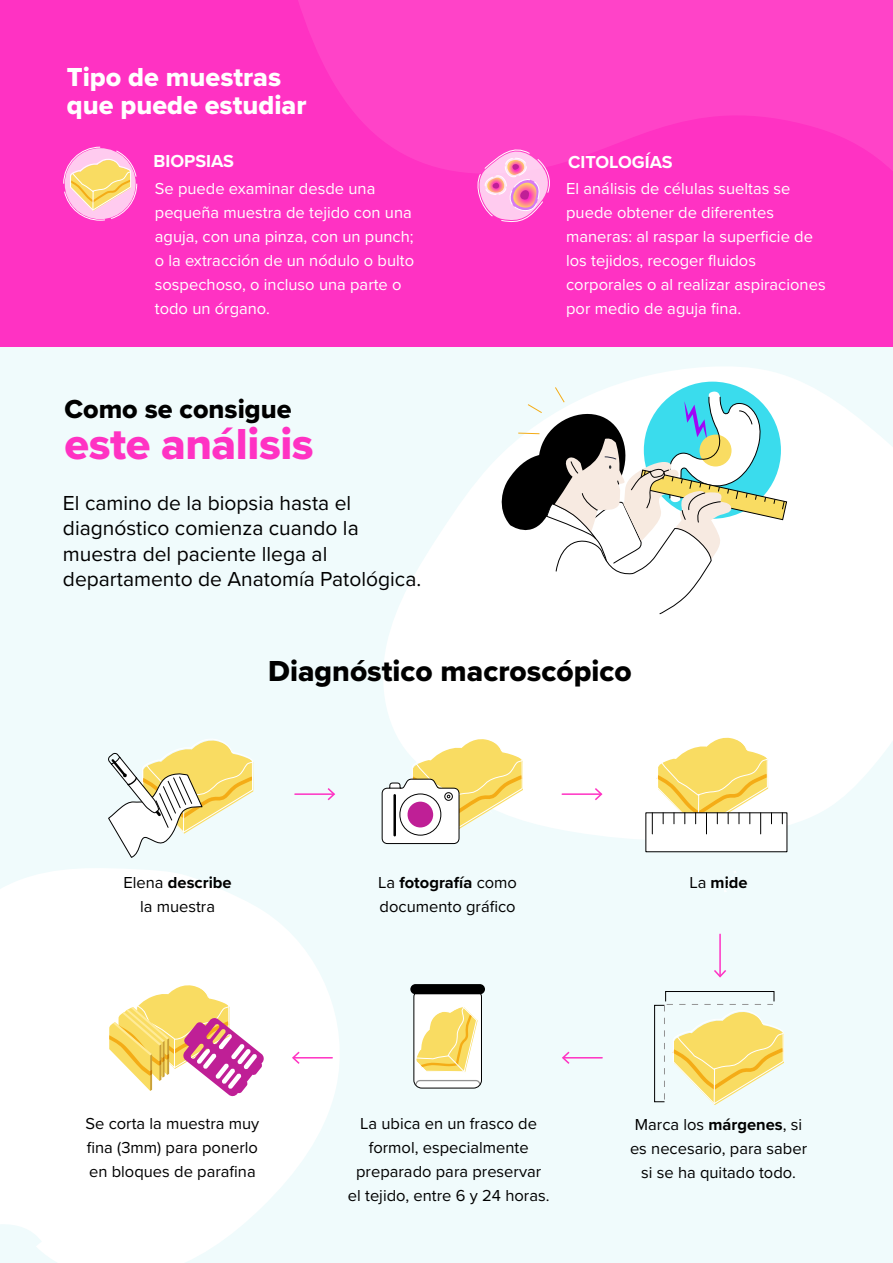
<style>
.page{position:relative;width:893px;height:1263px;background:#f0fbfc}
.page>*{position:absolute;margin:0;border:0;box-sizing:border-box;transform-origin:0 0}
.t1{font:45px "Proxima Nova Extrabld";letter-spacing:-.01em;color:#ff32c3}
.t2{font:30px "Proxima Nova Extrabld";color:#000}
.t3{font:27px "Proxima Nova Extrabld";color:#fff}
.t4{font:27px "Proxima Nova Extrabld";color:#000}
.t5{font:21px/25.5px "Proxima Nova";color:#000}
.t6{font:700 18px "Proxima Nova";color:#fff}
.t7{font:16.5px/24px "Proxima Nova";color:#fff}
.t8{font:16.5px/24px "Proxima Nova";color:#000;text-align:center}
.t9{font:700 16.5px "Proxima Nova";color:#000}
.s1{font-weight:700}
.s2{font-weight:400}
</style>
<div class="page">
<svg style="left:0;top:868px;width:340px;height:395px;fill:#fff"></svg>
<svg style="left:383px;top:367px;width:510px;height:477px;fill:#fff"></svg>
<div style="left:0;top:0;width:893px;height:347px;background:#ff32c3"></div>
<svg style="left:298px;top:0;width:595px;height:173px;fill:#ff43c8"></svg>
<hr style="left:719px;top:934px;width:2px;height:42px;background:#ff32c3">
<svg style="left:714px;top:970px;width:12px;height:7px"></svg>
<hr style="left:295px;top:793px;width:39px;height:2px;background:#ff32c3">
<svg style="left:328px;top:788px;width:7px;height:12px"></svg>
<hr style="left:562px;top:793px;width:39px;height:2px;background:#ff32c3">
<svg style="left:595px;top:788px;width:7px;height:12px"></svg>
<hr style="left:294px;top:1057px;width:38px;height:1px;background:#ff32c3">
<svg style="left:292px;top:1052px;width:8px;height:12px"></svg>
<hr style="left:563px;top:1057px;width:39px;height:1px;background:#ff32c3">
<svg style="left:562px;top:1052px;width:7px;height:12px"></svg>
<div style="left:414px;top:989px;width:67px;height:99px;background:#fff;border-radius:8px"></div>
<div style="left:413px;top:989px;width:69px;height:99px;border:1px solid #000;border-radius:8px"></div>
<div style="left:410px;top:984px;width:75px;height:10px;background:#000;border-radius:5px"></div>
<svg style="left:415px;top:1080px;width:65px;height:4px"></svg>
<svg style="left:414px;top:1005px;width:64px;height:67px"></svg>
<svg style="left:474px;top:144px;width:78px;height:79px"></svg>
<svg style="left:63px;top:147px;width:74px;height:74px"></svg>
<svg style="left:108px;top:739px;width:146px;height:119px"></svg>
<svg style="left:381px;top:735px;width:144px;height:109px"></svg>
<div style="left:645px;top:812px;width:142px;height:40px;background:#fff"></div>
<svg style="left:652px;top:734px;width:120px;height:100px"></svg>
<div style="left:665px;top:991px;width:109px;height:11px;border:1px solid #000"></div>
<div style="left:654px;top:1005px;width:11px;height:97px;border:1px solid #000"></div>
<svg style="left:664px;top:1004px;width:120px;height:101px"></svg>
<hr style="left:714px;top:1069px;width:1px;height:34px;background:#fff">
<svg style="left:495px;top:386px;width:292px;height:228px"></svg>
<svg style="left:109px;top:982px;width:155px;height:115px"></svg>
<h3 class="t3" style="left:67px;top:57px;width:216px">Tipo de muestras</h3>
<h3 class="t3" style="left:67px;top:85px;width:241px">que puede estudiar</h3>
<p class="t6" style="left:154px;top:148px;width:82px">BIOPSIAS</p>
<p class="t6" style="left:568px;top:149px;width:106px">CITOLOGÍAS</p>
<p class="t7" style="left:155px;top:176px;width:261px">Se puede examinar desde una pequeña muestra de tejido con una aguja, con una pinza, con un punch; o la extracción de un nódulo o bulto sospechoso, o incluso una parte o todo un órgano.</p>
<p class="t7" style="left:566px;top:176px;width:261px">El análisis de células sueltas se puede obtener de diferentes maneras: al raspar la superficie de los tejidos, recoger fluidos corporales o al realizar aspiraciones por medio de aguja fina.</p>
<h3 class="t4" style="left:64px;top:389px;width:229px">Como se consigue</h3>
<h1 class="t1" style="left:64px;top:410px;width:251px">este análisis</h1>
<p class="t5" style="left:63px;top:489px;width:360px">El camino de la biopsia hasta el diagnóstico comienza cuando la muestra del paciente llega al departamento de Anatomía Patológica.</p>
<h2 class="t2" style="left:268px;top:648px;width:365px">Diagnóstico macroscópico</h2>
<p class="t8" style="left:123px;top:869px;width:110px">Elena <span class="s1">describe </span>la muestra</p>
<p class="t8" style="left:378px;top:869px;width:140px;text-align:left">La <span class="s1">fotografía</span> como documento gráfico</p>
<p class="t9" style="left:689px;top:870px;width:60px"><span class="s2">La</span> mide</p>
<p class="t8" style="left:85px;top:1111px;width:175px;text-align:justify">Se corta la muestra muy fina (3mm) para ponerlo en bloques de parafina</p>
<p class="t8" style="left:348px;top:1111px;width:203px">La ubica en un frasco de formol, especialmente preparado para preservar el tejido, entre 6 y 24 horas.</p>
<p class="t8" style="left:630px;top:1112px;width:179px">Marca los <span class="s1">márgenes</span>, si es necesario, para saber si se ha quitado todo.</p>
</div>
